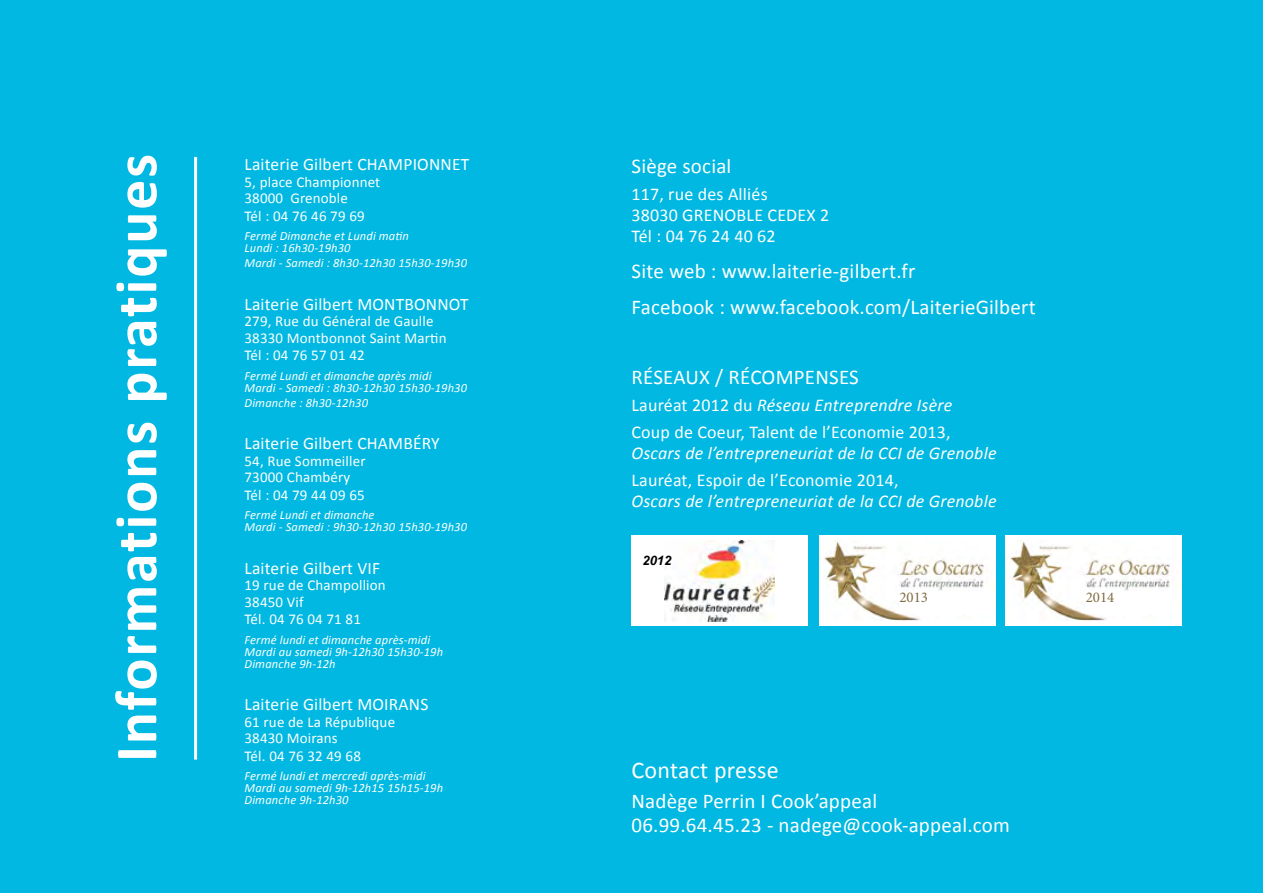
<style>
.page{position:relative;width:1263px;height:893px;background:#00b8e1}
.page>*{position:absolute;margin:0;border:0;box-sizing:border-box;transform-origin:0 0}
.t1{font:700 60px "Calibri";letter-spacing:.03em;color:#fff}
.t2{font:24px "Calibri";letter-spacing:.01em;color:#fff}
.t3{font:21px/36px "Calibri";letter-spacing:.01em;color:#fff}
.t4{font:18px/21px "Calibri";letter-spacing:.01em;color:#fff}
.t5{font:italic 18px "Calibri";letter-spacing:.01em;color:#fff}
.t6{font:17.55px "Calibri";letter-spacing:.01em;color:#fff}
.t7{font:15px/17px "Calibri";letter-spacing:.01em;color:#fff}
.t8{font:14.85px "Minion Pro";color:#816b42}
.t9{font:italic 700 13.05px "Arial";color:#000}
.t10{font:italic 12.45px/12px "Calibri";letter-spacing:.01em;color:#fff}
.s1{font-style:italic}
</style>
<div class="page">
<hr style="left:194px;top:157px;width:3px;height:603px;background:#fff">
<div style="left:819px;top:536px;width:176px;height:90px;background:#fff"></div>
<img style="left:819px;top:540px;width:169px;height:81px">
<div style="left:899px;top:591px;width:91px;height:23px;background:#fff"></div>
<div style="left:631px;top:536px;width:177px;height:90px;background:#fff"></div>
<img style="left:665px;top:541px;width:109px;height:80px">
<div style="left:1005px;top:536px;width:177px;height:90px;background:#fff"></div>
<img style="left:1005px;top:540px;width:169px;height:81px">
<div style="left:1086px;top:591px;width:91px;height:23px;background:#fff"></div>
<h1 class="t1" style="left:98px;top:762px;width:610px;rotate:-90deg">Informations pratiques</h1>
<h3 class="t6" style="left:244px;top:153px;width:226px">Laiterie Gilbert CHAMPIONNET</h3>
<p class="t7" style="left:244px;top:173px;width:137px">5, place Championnet<br>38000 Grenoble<br>Tél : 04 76 46 79 69</p>
<p class="t10" style="left:244px;top:229px;width:166px">Fermé Dimanche et Lundi matin<br>Lundi : 16h30-19h30</p>
<p class="t10" style="left:244px;top:256px;width:224px">Mardi - Samedi : 8h30-12h30 15h30-19h30</p>
<h3 class="t6" style="left:244px;top:293px;width:226px">Laiterie Gilbert MONTBONNOT</h3>
<p class="t7" style="left:244px;top:313px;width:204px">279, Rue du Général de Gaulle<br>38330 Montbonnot Saint Martin<br>Tél : 04 76 57 01 42</p>
<p class="t10" style="left:244px;top:369px;width:224px">Fermé Lundi et dimanche après midi<br>Mardi - Samedi : 8h30-12h30 15h30-19h30</p>
<p class="t10" style="left:244px;top:396px;width:125px">Dimanche : 8h30-12h30</p>
<h3 class="t6" style="left:244px;top:432px;width:197px">Laiterie Gilbert CHAMBÉRY</h3>
<p class="t7" style="left:244px;top:452px;width:123px">54, Rue Sommeiller<br>73000 Chambéry<br>Tél : 04 79 44 09 65</p>
<p class="t10" style="left:244px;top:509px;width:224px">Fermé Lundi et dimanche<br>Mardi - Samedi : 9h30-12h30 15h30-19h30</p>
<h3 class="t6" style="left:244px;top:557px;width:137px">Laiterie Gilbert VIF</h3>
<p class="t7" style="left:244px;top:577px;width:143px">19 rue de Champollion<br>38450 Vif<br>Tél. 04 76 04 71 81</p>
<p class="t10" style="left:244px;top:633px;width:200px">Fermé lundi et dimanche après-midi<br>Mardi au samedi 9h-12h30 15h30-19h<br>Dimanche 9h-12h</p>
<h3 class="t6" style="left:244px;top:693px;width:185px">Laiterie Gilbert MOIRANS</h3>
<p class="t7" style="left:244px;top:713px;width:152px">61 rue de La République<br>38430 Moirans<br>Tél. 04 76 32 49 68</p>
<p class="t10" style="left:244px;top:770px;width:200px">Fermé lundi et mercredi après-midi<br>Mardi au samedi 9h-12h15 15h15-19h<br>Dimanche 9h-12h30</p>
<h3 class="t3" style="left:631px;top:148px;width:101px">Siège social</h3>
<h3 class="t4" style="left:631px;top:183px;width:199px">117, rue des Alliés<br>38030 GRENOBLE CEDEX 2<br>Tél : 04 76 24 40 62</h3>
<h3 class="t3" style="left:631px;top:253px;width:406px">Site web : www.laiterie-gilbert.fr<br>Facebook : www.facebook.com/LaiterieGilbert</h3>
<h3 class="t3" style="left:631px;top:359px;width:229px">RÉSEAUX / RÉCOMPENSES</h3>
<h3 class="t4" style="left:631px;top:391px;width:322px;line-height:27px">Lauréat 2012 du <span class="s1">Réseau Entreprendre Isère<br></span>Coup de Coeur, Talent de l’Economie 2013,</h3>
<h3 class="t5" style="left:631px;top:440px;width:367px">Oscars de l’entrepreneuriat de la CCI de Grenoble</h3>
<h3 class="t4" style="left:631px;top:469px;width:269px">Lauréat, Espoir de l’Economie 2014,</h3>
<h3 class="t5" style="left:631px;top:488px;width:367px">Oscars de l’entrepreneuriat de la CCI de Grenoble</h3>
<p class="t9" style="left:642px;top:552px;width:30px">2012</p>
<p class="t8" style="left:899px;top:587px;width:30px">2013</p>
<p class="t8" style="left:1086px;top:587px;width:30px">2014</p>
<h2 class="t2" style="left:631px;top:754px;width:149px">Contact presse</h2>
<h3 class="t3" style="left:631px;top:789px;width:380px;line-height:24px">Nadège Perrin I Cook’appeal<br>06.99.64.45.23 - nadege@cook-appeal.com</h3>
</div>
